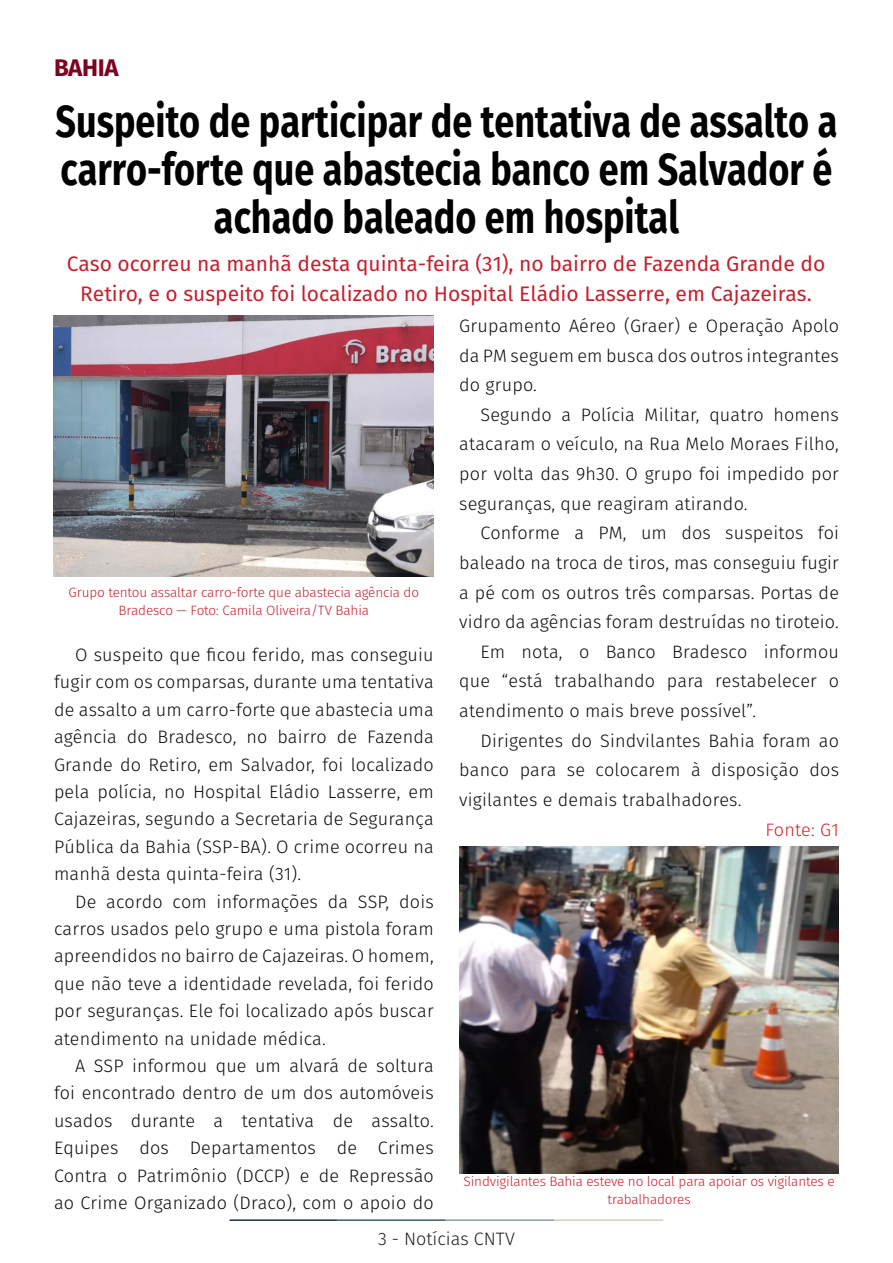
<style>
.page{position:relative;width:893px;height:1263px;background:#fff}
.page>*{position:absolute;margin:0;border:0;box-sizing:border-box;transform-origin:0 0}
.t1{font:700 45px/48px "Fira Sans";color:#000;text-align:center;scale:.8 1}
.t2{font:700 24px "Fira Sans";letter-spacing:-.01em;color:#7e0220}
.t3{font:21px/30px "Fira Sans";color:#c6202d;text-align:center}
.t4{font:300 18px/27.5px "Fira Sans";letter-spacing:.01em;color:#080d0b;text-align:justify}
.t5{font:300 18px "Fira Sans";color:#231f20}
.t6{font:300 18px "Fira Sans";letter-spacing:.01em;color:#d1232a}
.t7{font:300 13.5px/18px "Fira Sans";letter-spacing:-.01em;color:#c6202d;text-align:center}
</style>
<div class="page">
<hr style="left:230px;top:1219px;width:107px;height:2px;background:#0e323f">
<hr style="left:337px;top:1219px;width:109px;height:2px;background:#3a5f6d">
<hr style="left:446px;top:1219px;width:109px;height:2px;background:#87a59a">
<hr style="left:555px;top:1219px;width:108px;height:2px;background:#c6d5b7">
<img style="left:54px;top:315px;width:379px;height:261px">
<img style="left:459px;top:847px;width:380px;height:327px">
<p class="t2" style="left:54px;top:48px;width:66px">BAHIA</p>
<p class="t1" style="left:56px;top:94px;width:979px">Suspeito de participar de tentativa de assalto a carro-forte que abastecia banco em Salvador é achado baleado em hospital</p>
<p class="t3" style="left:67px;top:248px;width:760px">Caso ocorreu na manhã desta quinta-feira (31), no bairro de Fazenda Grande do<br>Retiro, e o suspeito foi localizado no Hospital Eládio Lasserre, em Cajazeiras.</p>
<p class="t7" style="left:69px;top:583px;width:352px">Grupo tentou assaltar carro-forte que abastecia agência do<br>Bradesco — Foto: Camila Oliveira/TV Bahia</p>
<p class="t4" style="left:54px;top:641px;width:381px;text-indent:21px">O suspeito que ficou ferido, mas conseguiu fugir com os comparsas, durante uma tentativa de assalto a um carro-forte que abastecia uma agência do Bradesco, no bairro de Fazenda Grande do Retiro, em Salvador, foi localizado pela polícia, no Hospital Eládio Lasserre, em Cajazeiras, segundo a Secretaria de Segurança Pública da Bahia (SSP-BA). O crime ocorreu na manhã desta quinta-feira (31).</p>
<p class="t4" style="left:54px;top:887px;width:381px;text-indent:21px">De acordo com informações da SSP, dois carros usados pelo grupo e uma pistola foram apreendidos no bairro de Cajazeiras. O homem, que não teve a identidade revelada, foi ferido por seguranças. Ele foi localizado após buscar atendimento na unidade médica.</p>
<p class="t4" style="left:54px;top:1052px;width:381px;text-indent:21px">A SSP informou que um alvará de soltura foi encontrado dentro de um dos automóveis usados durante a tentativa de assalto.<br>Equipes dos Departamentos de Crimes Contra o Patrimônio (DCCP) e de Repressão ao Crime Organizado (Draco), com o apoio do</p>
<p class="t4" style="left:459px;top:311px;width:381px;line-height:29.7px">Grupamento Aéreo (Graer) e Operação Apolo da PM seguem em busca dos outros integrantes do grupo.</p>
<p class="t4" style="left:459px;top:400px;width:381px;line-height:29.7px;text-indent:21px">Segundo a Polícia Militar, quatro homens atacaram o veículo, na Rua Melo Moraes Filho, por volta das 9h30. O grupo foi impedido por seguranças, que reagiram atirando.</p>
<p class="t4" style="left:459px;top:518px;width:381px;line-height:29.7px;text-indent:21px">Conforme a PM, um dos suspeitos foi baleado na troca de tiros, mas conseguiu fugir a pé com os outros três comparsas. Portas de vidro da agências foram destruídas no tiroteio.</p>
<p class="t4" style="left:459px;top:637px;width:381px;line-height:29.7px;text-indent:21px">Em nota, o Banco Bradesco informou que “está trabalhando para restabelecer o atendimento o mais breve possível”.</p>
<p class="t4" style="left:459px;top:725px;width:381px;line-height:29.7px;text-indent:21px">Dirigentes do Sindvilantes Bahia foram ao banco para se colocarem à disposição dos vigilantes e demais trabalhadores.</p>
<p class="t6" style="left:765px;top:816px;width:75px">Fonte: G1</p>
<p class="t7" style="left:464px;top:1172px;width:372px">Sindvigilantes Bahia esteve no local para apoiar os vigilantes e trabalhadores</p>
<p class="t5" style="left:378px;top:1226px;width:138px">3 - Notícias CNTV</p>
</div>
